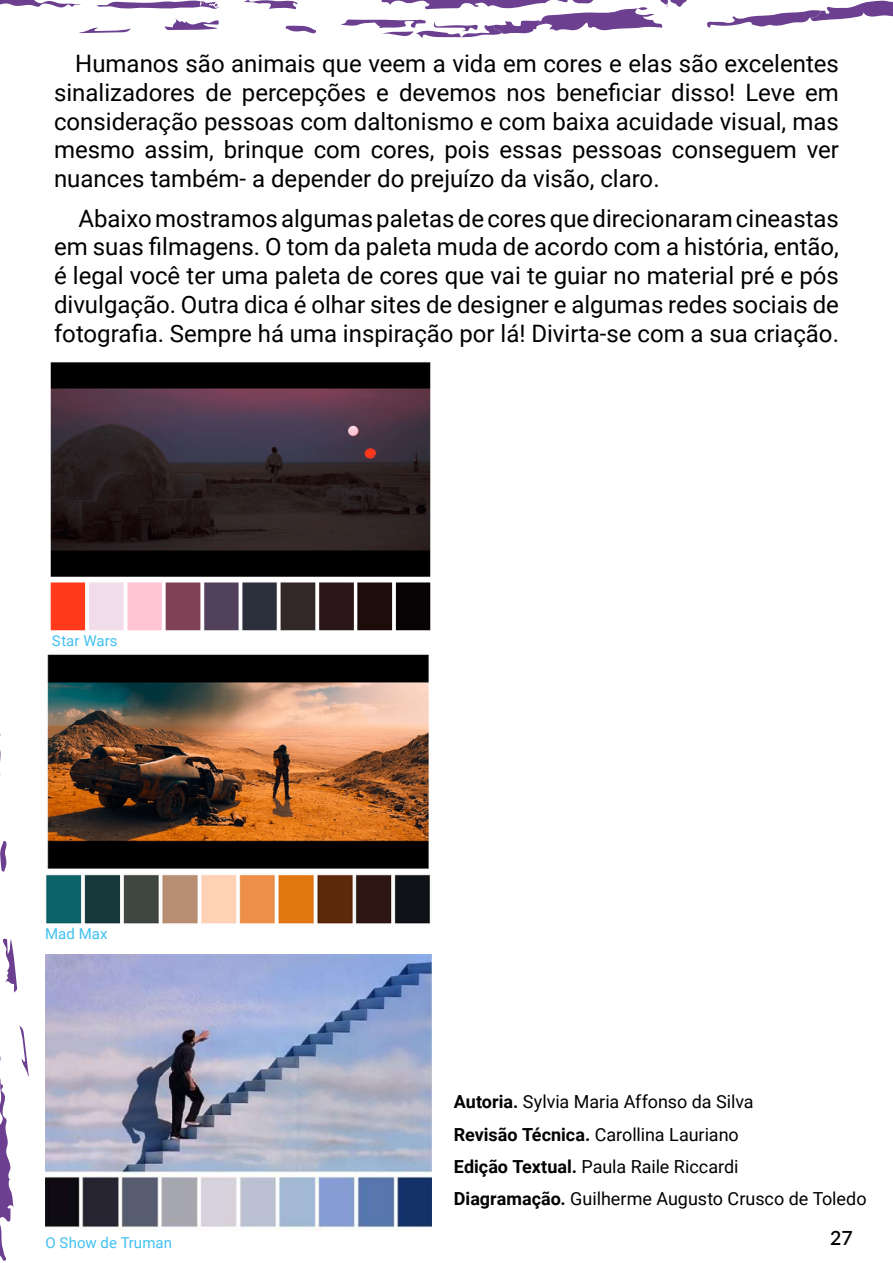
<style>
.page{position:relative;width:893px;height:1263px;background:#fff}
.page>*{position:absolute;margin:0;border:0;box-sizing:border-box;transform-origin:0 0}
.t1{font:24px/28.8px "Roboto";color:#000;text-align:justify}
.t2{font:600 19.5px "Lato";color:#000}
.t3{font:18px/32.2px "Roboto";letter-spacing:-.005em;color:#020203}
.t4{font:15px "Roboto";letter-spacing:.005em;color:#41c0f0}
.s1{font-weight:700}
</style>
<div class="page">
<img style="left:50px;top:362px;width:381px;height:269px">
<img style="left:46px;top:654px;width:384px;height:270px">
<img style="left:45px;top:954px;width:386px;height:276px">
<svg style="left:0;top:0;width:893px;height:38px"></svg>
<svg style="left:0;top:734px;width:29px;height:527px"></svg>
<p class="t1" style="left:54px;top:48px;width:786px;text-indent:21px">Humanos são animais que veem a vida em cores e elas são excelentes sinalizadores de percepções e devemos nos beneficiar disso! Leve em consideração pessoas com daltonismo e com baixa acuidade visual, mas mesmo assim, brinque com cores, pois essas pessoas conseguem ver nuances também- a depender do prejuízo da visão, claro.</p>
<p class="t1" style="left:54px;top:203px;width:786px;text-indent:24px">Abaixo mostramos algumas paletas de cores que direcionaram cineastas em suas filmagens. O tom da paleta muda de acordo com a história, então, é legal você ter uma paleta de cores que vai te guiar no material pré e pós divulgação. Outra dica é olhar sites de designer e algumas redes sociais de fotografia. Sempre há uma inspiração por lá! Divirta-se com a sua criação.</p>
<p class="t4" style="left:52px;top:630px;width:67px">Star Wars</p>
<p class="t4" style="left:45px;top:923px;width:64px">Mad Max</p>
<p class="t4" style="left:46px;top:1232px;width:128px">O Show de Truman</p>
<p class="t3" style="left:454px;top:1085px;width:414px"><span class="s1">Autoria.</span> Sylvia Maria Affonso da Silva<br><span class="s1">Revisão Técnica.</span> Carollina Lauriano<br><span class="s1">Edição Textual.</span> Paula Raile Riccardi<br><span class="s1">Diagramação.</span> Guilherme Augusto Crusco de Toledo</p>
<p class="t2" style="left:830px;top:1223px;width:24px">27</p>
</div>
